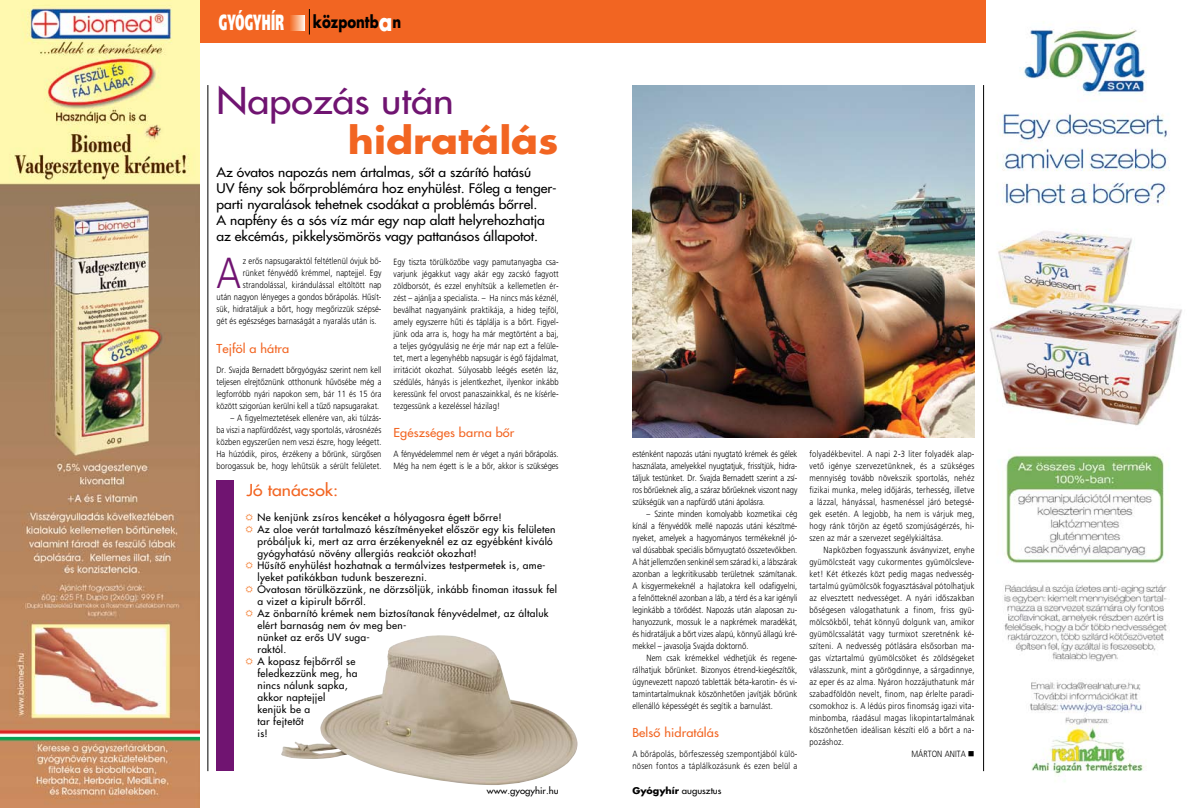
<style>
.page{position:relative;width:1191px;height:808px;background:#fff}
.page>*{position:absolute;margin:0;border:0;box-sizing:border-box;transform-origin:0 0}
.t1{font:300 43.4px "Frutiger Alt";color:#701471;scale:.85 1}
.t2{font:300 36px "Futura Hungary";color:#701471;scale:1.1 1}
.t3{font:700 36px "Futura Hungary";color:#f26522;scale:1.1 1}
.t4{font:800 22px "Frutiger Alt";letter-spacing:.025em;color:#fff;scale:.5 1}
.t5{font:16.6px "KB Futura Bold";color:#000;scale:.8 1}
.t6{font:300 16px "Futura Hungary";color:#f26522;scale:1.1 1}
.t7{font:300 13px/16px "Futura Hungary";color:#000;scale:1.06 1}
.t8{font:300 12px "Futura Hungary";letter-spacing:.01em;color:#f26522;scale:1.06 1}
.t9{font:300 10px/12px "Futura Hungary";letter-spacing:.03em;color:#000}
.t10{font:300 9px/12px "Frutiger Alt";letter-spacing:.03em;color:#000;text-align:justify;scale:.85 1}
.t11{font:300 9px "Frutiger Alt";letter-spacing:.01em;color:#000;scale:.85 1}
.t12{font:300 9px/12px "Frutiger Alt";letter-spacing:-.01em;color:#000;scale:.85 1}
.t13{font:300 9px "Futura Hungary";color:#000;scale:1.06 1}
.t14{font:9px "Wingdings";color:#000}
.s1{font-size:25px;color:#fff}
.s2{font-weight:700}
</style>
<div class="page">
<div style="left:0;top:0;width:1191px;height:43px;background:#f26522"></div>
<svg style="left:291px;top:15px;width:14px;height:16px"></svg>
<svg style="left:309px;top:9px;width:1px;height:26px"></svg>
<div style="left:216px;top:481px;width:17px;height:290px;background:#701471"></div>
<hr style="left:207px;top:85px;width:1px;height:686px;background:#000">
<img style="left:0;top:0;width:199px;height:808px">
<img style="left:632px;top:85px;width:342px;height:353px">
<img style="left:281px;top:635px;width:297px;height:150px">
<img style="left:986px;top:0;width:205px;height:776px">
<hr style="left:983px;top:85px;width:1px;height:686px;background:#000">
<svg style="left:37px;top:787px;width:5px;height:7px"></svg>
<h3 class="t4" style="left:219px;top:9px;width:132px">Gyógyhír</h3>
<h3 class="t5" style="left:313px;top:10px;width:112px">központb<span class="s1">a</span>n</h3>
<h2 class="t2" style="left:216px;top:77px;width:217px">Napozás után</h2>
<h2 class="t3" style="left:348px;top:115px;width:193px">hidratálás</h2>
<p class="t7" style="left:216px;top:164px;width:322px">Az óvatos napozás nem ártalmas, sôt a szárító hatású<br>UV fény sok bôrproblémára hoz enyhülést. Fôleg a tenger&shy;parti nyaralások tehetnek csodákat a problémás bôrrel.<br>A napfény és a sós víz már egy nap alatt helyrehozhatja az ekcémás, pikkelysömörös vagy pattanásos állapotot.</p>
<h1 class="t1" style="left:216px;top:248px;width:30px">A</h1>
<p class="t11" style="left:243px;top:255px;width:165px">z erôs napsugaraktól feltétlenül óvjuk bô-</p>
<p class="t10" style="left:393px;top:255px;width:196px">Egy tiszta törülközôbe vagy pamutanyagba csa&shy;varjunk jégakkut vagy akár egy zacskó fagyott zöldborsót, és ezzel enyhítsük a kellemetlen ér&shy;zést – ajánlja a specialista. – Ha nincs más kéznél, beválhat nagyanyáink praktikája, a hideg tejföl, amely egyszerre hûti és táplálja is a bôrt. Figyel&shy;jünk oda arra is, hogy ha már megtörtént a baj, a teljes gyógyulásig ne érje már nap ezt a felüle&shy;tet, mert a legenyhébb napsugár is égô fájdalmat, irritációt okozhat. Súlyosabb leégés esetén láz, szédülés, hányás is jelentkezhet, ilyenkor inkább keressünk fel orvost panaszainkkal, és ne kísérle&shy;tezgessünk a kezeléssel házilag!</p>
<h3 class="t8" style="left:393px;top:425px;width:115px">Egészséges barna bôr</h3>
<p class="t12" style="left:393px;top:447px;width:196px">A fényvédelemmel nem ér véget a nyári bôrápolás.<br>Még ha nem égett is le a bôr, akkor is szükséges</p>
<p class="t10" style="left:632px;top:447px;width:196px">esténként napozás utáni nyugtató krémek és gélek használata, amelyekkel nyugtatjuk, frissítjük, hidra&shy;táljuk testünket. Dr. Svajda Bernadett szerint a zsí&shy;ros bôrûeknek alig, a száraz bôrûeknek viszont nagy szükségük van a napfürdô utáni ápolásra.</p>
<p class="t10" style="left:632px;top:507px;width:196px;text-indent:14px">– Szinte minden komolyabb kozmetikai cég kínál a fényvédôk mellé napozás utáni készítmé&shy;nyeket, amelyek a hagyományos termékeknél jó&shy;val dúsabbak speciális bôrnyugtató összetevôkben.<br>A hát jellemzôen senkinél sem szárad ki, a lábszárak azonban a legkritikusabb területnek számítanak.<br>A kisgyermekeknél a hajlatokra kell odafigyelni, a felnôtteknél azonban a láb, a térd és a kar igényli leginkább a törôdést. Napozás után alaposan zu&shy;hanyozzunk, mossuk le a napkrémek maradékát, és hidratáljuk a bôrt vizes alapú, könnyû állagú kré&shy;mekkel – javasolja Svajda doktornô.</p>
<p class="t10" style="left:632px;top:651px;width:196px;text-indent:14px">Nem csak krémekkel védhetjük és regene&shy;rálhatjuk bôrünket. Bizonyos étrend-kiegészítôk, úgynevezett napozó tabletták béta-karotin- és vi&shy;tamintartalmuknak köszönhetôen javítják bôrünk ellenálló képességét és segítik a barnulást.</p>
<h3 class="t8" style="left:632px;top:725px;width:83px">Belsô hidratálás</h3>
<p class="t10" style="left:632px;top:747px;width:196px">A bôrápolás, bôrfeszesség szempontjából külö&shy;nösen fontos a táplálkozásunk és ezen belül a</p>
<p class="t11" style="left:243px;top:267px;width:165px">rünket fényvédô krémmel, naptejjel. Egy</p>
<p class="t11" style="left:243px;top:279px;width:165px">strandolással, kirándulással eltöltött nap</p>
<p class="t11" style="left:216px;top:291px;width:196px">után nagyon lényeges a gondos bôrápolás. Hûsít-</p>
<p class="t11" style="left:216px;top:303px;width:196px">sük, hidratáljuk a bôrt, hogy megôrizzük szépsé-</p>
<p class="t11" style="left:216px;top:315px;width:190px">gét és egészséges barnaságát a nyaralás után is.</p>
<h3 class="t8" style="left:216px;top:341px;width:70px">Tejföl a hátra</h3>
<p class="t10" style="left:216px;top:363px;width:196px">Dr. Svajda Bernadett bôrgyógyász szerint nem kell teljesen elrejtôznünk otthonunk hûvösébe még a legforróbb nyári napokon sem, bár 11 és 15 óra között szigorúan kerülni kell a tûzô napsugarakat.</p>
<p class="t10" style="left:216px;top:411px;width:196px;text-indent:14px">– A figyelmeztetések ellenére van, aki túlzás&shy;ba viszi a napfürdôzést, vagy sportolás, városnézés közben egyszerûen nem veszi észre, hogy leégett.<br>Ha húzódik, piros, érzékeny a bôrünk, sürgôsen borogassuk be, hogy lehûtsük a sérült felületet.</p>
<h3 class="t6" style="left:247px;top:480px;width:84px">Jó tanácsok:</h3>
<p class="t9" style="left:257px;top:511px;width:301px">Ne kenjünk zsíros kencéket a hólyagosra égett bôrre!<br>Az aloe verát tartalmazó készítményeket elôször egy kis felületen próbáljuk ki, mert az arra érzékenyeknél ez az egyébként kiváló gyógyhatású növény allergiás reakciót okozhat!<br>Hûsítô enyhülést hozhatnak a termálvizes testpermetek is, ame&shy;lyeket patikákban tudunk beszerezni.<br>Óvatosan törülközzünk, ne dörzsöljük, inkább finoman itassuk fel a vizet a kipirult bôrrôl.<br>Az önbarnító krémek nem biztosítanak fényvédelmet, az általuk elért barnaság nem óv meg ben-<br>nünket az erôs UV suga-<br>raktól.<br>A kopasz fejbôrrôl se<br>feledkezzünk meg, ha<br>nincs nálunk sapka,<br>akkor naptejjel<br>kenjük be a<br>tar fejtetôt<br>is!</p>
<p class="t13" style="left:487px;top:785px;width:69px">www.gyogyhir.hu</p>
<p class="t13" style="left:632px;top:785px;width:86px"><span class="s2">Gyógyhír</span> augusztus</p>
<p class="t10" style="left:809px;top:447px;width:196px">folyadékbevitel. A napi 2-3 liter folyadék alap&shy;vetô igénye szervezetünknek, és a szükséges mennyiség tovább növekszik sportolás, nehéz fizikai munka, meleg idôjárás, terhesség, illetve a lázzal, hányással, hasmenéssel járó betegsé&shy;gek esetén. A legjobb, ha nem is várjuk meg, hogy ránk törjön az égetô szomjúságérzés, hi&shy;szen az már a szervezet segélykiáltása.</p>
<p class="t10" style="left:823px;top:543px;width:179px">Napközben fogyasszunk ásványvizet, enyhe</p>
<p class="t10" style="left:809px;top:555px;width:196px">gyümölcsteát vagy cukormentes gyümölcsleve-</p>
<p class="t10" style="left:809px;top:567px;width:196px">ket! Két étkezés közt pedig magas nedvesség-</p>
<p class="t10" style="left:809px;top:579px;width:196px">tartalmú gyümölcsök fogyasztásával pótolhatjuk</p>
<p class="t10" style="left:809px;top:591px;width:196px">az elvesztett nedvességet. A nyári idôszakban</p>
<p class="t10" style="left:809px;top:603px;width:196px">bôségesen válogathatunk a finom, friss gyü-</p>
<p class="t10" style="left:809px;top:615px;width:196px">mölcsökbôl, tehát könnyû dolgunk van, amikor</p>
<p class="t10" style="left:809px;top:627px;width:196px">gyümölcssalátát vagy turmixot szeretnénk ké-</p>
<p class="t10" style="left:809px;top:639px;width:196px">szíteni. A nedvesség pótlására elsôsorban ma-</p>
<p class="t10" style="left:809px;top:651px;width:196px">gas víztartalmú gyümölcsöket és zöldségeket</p>
<p class="t10" style="left:809px;top:663px;width:196px">válasszunk, mint a görögdinnye, a sárgadinnye,</p>
<p class="t10" style="left:809px;top:675px;width:196px">az eper és az alma. Nyáron hozzájuthatunk már</p>
<p class="t10" style="left:809px;top:687px;width:196px">szabadföldön nevelt, finom, nap érlelte paradi-</p>
<p class="t10" style="left:809px;top:699px;width:196px">csomokhoz is. A lédús piros finomság igazi vita-</p>
<p class="t10" style="left:809px;top:711px;width:196px">minbomba, ráadásul magas likopintartalmának</p>
<p class="t10" style="left:809px;top:723px;width:196px">köszönhetôen ideálisan készíti elô a bôrt a na-</p>
<p class="t10" style="left:809px;top:735px;width:42px">pozáshoz.</p>
<p class="t10" style="left:911px;top:747px;width:21px">Márton</p>
<p class="t10" style="left:944px;top:747px;width:12px">Anita</p>
<p class="t14" style="left:967px;top:748px;width:8px">■</p>
</div>
